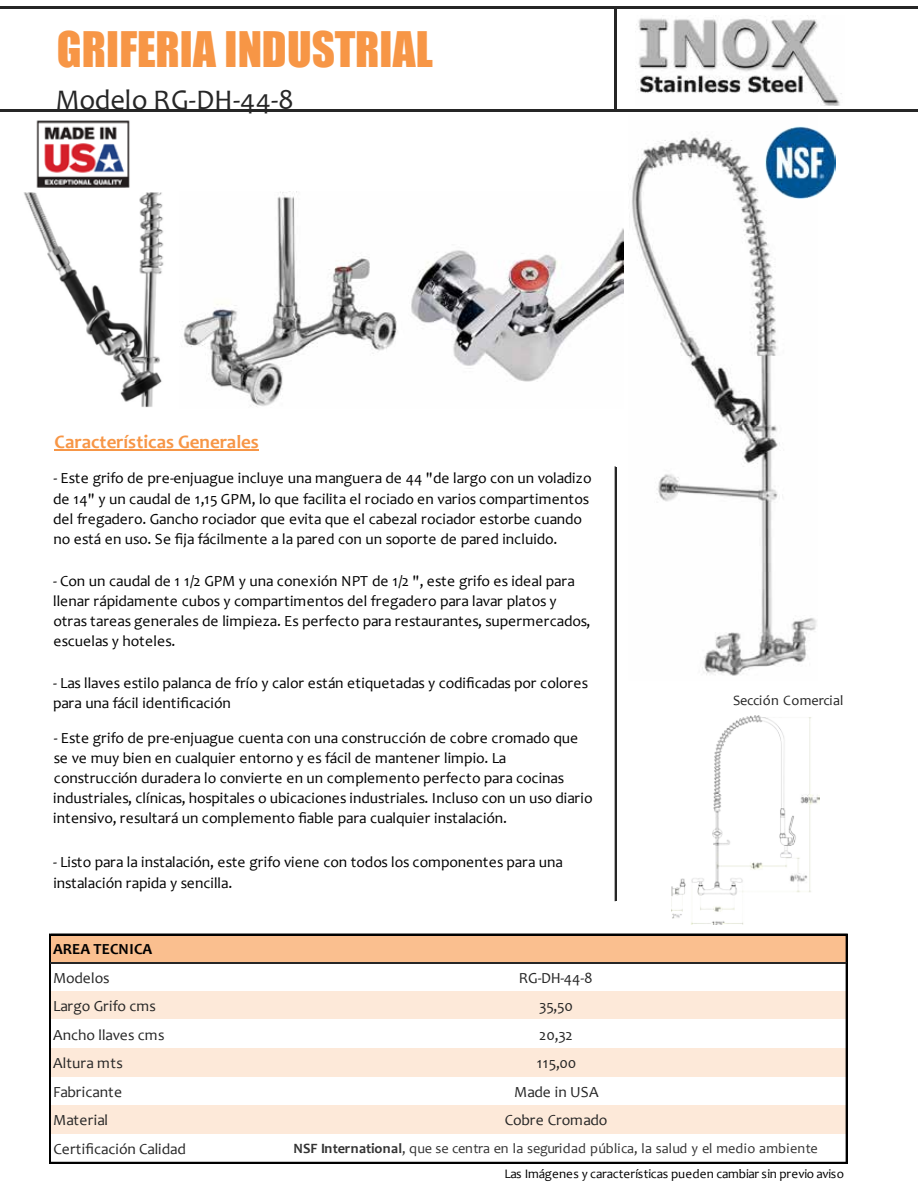
<style>
.page{position:relative;width:918px;height:1188px;background:#fff}
.page>*{position:absolute;margin:0;border:0;box-sizing:border-box;transform-origin:0 0}
.t1{font:45px "Impact";letter-spacing:.005em;color:#f79646}
.t2{font:28.5px "Candara";letter-spacing:-.01em;color:#262626}
.t3{font:700 19.05px "Candara";color:#f79646}
.t4{font:15.45px/20.2px "Candara";color:#000}
.t5{font:15.45px/28.5px "Candara";color:#262626}
.t6{font:700 15.45px "Candara";letter-spacing:.01em;color:#000}
.t7{font:14.25px "Candara";letter-spacing:.01em;color:#333}
.t8{font:14.25px "Candara";color:#262626}
.t9{font:13.05px "Candara";color:#000}
.s1{font-weight:700}
</style>
<div class="page">
<div style="left:51px;top:934px;width:796px;height:30px;background:#fabf8f"></div>
<div style="left:51px;top:991px;width:796px;height:30px;background:#fde9d9"></div>
<div style="left:51px;top:1020px;width:796px;height:29px;background:#fff"></div>
<div style="left:51px;top:1048px;width:796px;height:30px;background:#fde9d9"></div>
<div style="left:51px;top:1077px;width:796px;height:29px;background:#fff"></div>
<div style="left:51px;top:1105px;width:796px;height:30px;background:#fde9d9"></div>
<div style="left:51px;top:1134px;width:796px;height:48px;background:#fff"></div>
<hr style="left:54px;top:449px;width:205px;height:1px;background:#f79646">
<hr style="left:614px;top:8px;width:2px;height:103px;background:#262626">
<hr style="left:615px;top:467px;width:1px;height:434px;background:#262626">
<hr style="left:49px;top:934px;width:1px;height:229px;background:#000">
<hr style="left:50px;top:934px;width:1px;height:229px;background:#000">
<hr style="left:846px;top:935px;width:1px;height:228px;background:#000">
<hr style="left:0;top:6px;width:918px;height:2px;background:#262626">
<hr style="left:0;top:109px;width:918px;height:2px;background:#262626">
<hr style="left:51px;top:934px;width:796px;height:1px;background:#000">
<hr style="left:51px;top:962px;width:795px;height:1px;background:#262626">
<hr style="left:51px;top:963px;width:795px;height:1px;background:#262626">
<hr style="left:51px;top:1162px;width:796px;height:1px;background:#000">
<img style="left:629px;top:126px;width:188px;height:550px">
<img style="left:635px;top:15px;width:207px;height:90px">
<img style="left:36px;top:120px;width:94px;height:67px">
<img style="left:765px;top:127px;width:70px;height:71px">
<img style="left:671px;top:715px;width:149px;height:209px">
<img style="left:24px;top:192px;width:140px;height:216px">
<img style="left:182px;top:192px;width:216px;height:215px">
<img style="left:411px;top:228px;width:212px;height:154px">
<h1 class="t1" style="left:57px;top:15px;width:378px">GRIFERIA INDUSTRIAL</h1>
<h2 class="t2" style="left:56px;top:82px;width:240px">Modelo RG-DH-44-8</h2>
<p class="t3" style="left:54px;top:430px;width:206px">Características Generales</p>
<p class="t4" style="left:53px;top:468px;width:540px">- Este grifo de pre-enjuague incluye una manguera de 44 "de largo con un voladizo de 14" y un caudal de 1,15 GPM, lo que facilita el rociado en varios compartimentos del fregadero. Gancho rociador que evita que el cabezal rociador estorbe cuando no está en uso. Se fija fácilmente a la pared con un soporte de pared incluido.</p>
<p class="t4" style="left:53px;top:570px;width:539px">- Con un caudal de 1 1/2 GPM y una conexión NPT de 1/2 ", este grifo es ideal para llenar rápidamente cubos y compartimentos del fregadero para lavar platos y otras tareas generales de limpieza. Es perfecto para restaurantes, supermercados, escuelas y hoteles.</p>
<p class="t4" style="left:53px;top:673px;width:537px">- Las llaves estilo palanca de frío y calor están etiquetadas y codificadas por colores para una fácil identificación</p>
<p class="t4" style="left:53px;top:727px;width:541px">- Este grifo de pre-enjuague cuenta con una construcción de cobre cromado que se ve muy bien en cualquier entorno y es fácil de mantener limpio. La construcción duradera lo convierte en un complemento perfecto para cocinas industriales, clínicas, hospitales o ubicaciones industriales. Incluso con un uso diario intensivo, resultará un complemento fiable para cualquier instalación.</p>
<p class="t4" style="left:53px;top:852px;width:511px">- Listo para la instalación, este grifo viene con todos los componentes para una instalación rapida y sencilla.</p>
<p class="t8" style="left:733px;top:691px;width:112px">Sección Comercial</p>
<p class="t6" style="left:53px;top:940px;width:101px">AREA TECNICA</p>
<p class="t5" style="left:53px;top:963px;width:134px">Modelos<br>Largo Grifo cms<br>Ancho llaves cms<br>Altura mts<br>Fabricante<br>Material<br>Certificación Calidad</p>
<p class="t5" style="left:519px;top:963px;width:76px">RG-DH-44-8</p>
<p class="t5" style="left:505px;top:992px;width:104px;text-align:center">35,50<br>20,32<br>115,00<br>Made in USA<br>Cobre Cromado</p>
<p class="t7" style="left:294px;top:1139px;width:526px"><span class="s1">NSF International</span>, que se centra en la seguridad pública, la salud y el medio ambiente</p>
<p class="t9" style="left:504px;top:1165px;width:341px">Las Imágenes y características pueden cambiar sin previo aviso</p>
</div>
